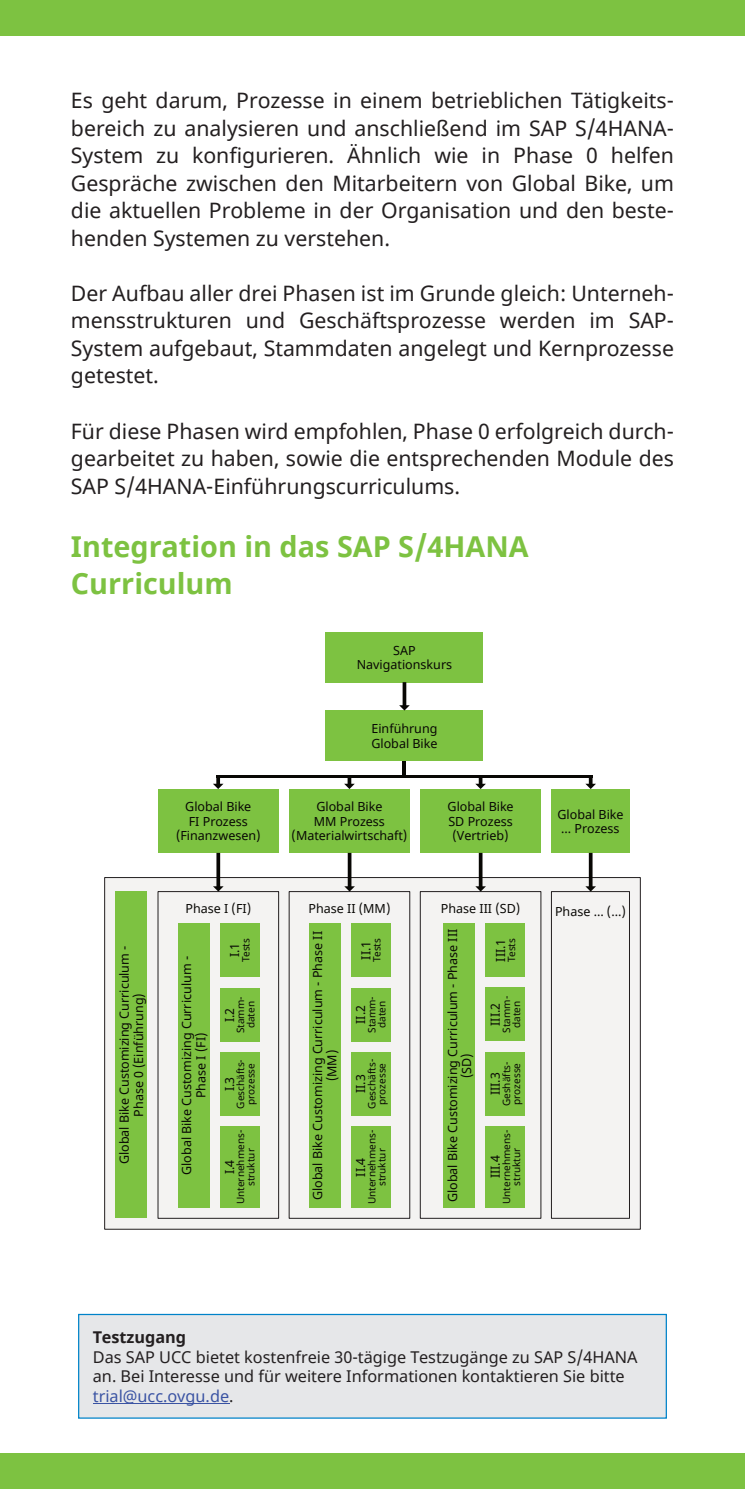
<style>
.page{position:relative;width:745px;height:1489px;background:#fff}
.page>*{position:absolute;margin:0;border:0;box-sizing:border-box;transform-origin:0 0}
.t1{font:700 28.75px/36.5px "Noto Sans";color:#7dc241}
.t2{font:21.25px/27.5px "Noto Sans";color:#231f20;text-align:justify}
.t3{font:16.25px/19.5px "Noto Sans";color:#231f20}
.t4{font:700 16.25px "Noto Sans";color:#231f20}
.t5{font:12.5px/14.2px "Noto Sans";color:#080704;text-align:center}
.t6{font:10px/10.2px "Noto Sans";color:#080704;text-align:center}
.s1{color:#3a53a3}
</style>
<div class="page">
<div style="left:0;top:0;width:744px;height:35px;background:#7dc241"></div>
<div style="left:0;top:1453px;width:744px;height:35px;background:#7dc241"></div>
<div style="left:78px;top:1313px;width:588px;height:105px;background:#e6e7e9;border:1px solid #0083c9"></div>
<hr style="left:93px;top:1402px;width:136px;height:1px;background:#3a53a3">
<div style="left:104px;top:877px;width:536px;height:352px;background:#f4f3f2;border:1px solid #231f20"></div>
<div style="left:325px;top:632px;width:158px;height:50px;background:#7dc241"></div>
<div style="left:325px;top:710px;width:158px;height:50px;background:#7dc241"></div>
<div style="left:158px;top:789px;width:120px;height:63px;background:#7dc241"></div>
<div style="left:289px;top:789px;width:120px;height:63px;background:#7dc241"></div>
<div style="left:420px;top:789px;width:120px;height:63px;background:#7dc241"></div>
<div style="left:551px;top:789px;width:78px;height:63px;background:#7dc241"></div>
<div style="left:157px;top:891px;width:122px;height:327px;background:#f4f3f2;border:1px solid #231f20"></div>
<div style="left:288px;top:891px;width:122px;height:327px;background:#f4f3f2;border:1px solid #231f20"></div>
<div style="left:419px;top:891px;width:122px;height:327px;background:#f4f3f2;border:1px solid #231f20"></div>
<div style="left:550px;top:891px;width:79px;height:327px;background:#f4f3f2;border:1px solid #231f20"></div>
<div style="left:177px;top:923px;width:32px;height:284px;background:#7dc241"></div>
<div style="left:220px;top:923px;width:39px;height:54px;background:#7dc241"></div>
<div style="left:220px;top:987px;width:39px;height:54px;background:#7dc241"></div>
<div style="left:220px;top:1051px;width:39px;height:64px;background:#7dc241"></div>
<div style="left:220px;top:1126px;width:39px;height:81px;background:#7dc241"></div>
<div style="left:308px;top:923px;width:32px;height:284px;background:#7dc241"></div>
<div style="left:351px;top:923px;width:39px;height:54px;background:#7dc241"></div>
<div style="left:351px;top:987px;width:39px;height:54px;background:#7dc241"></div>
<div style="left:351px;top:1051px;width:39px;height:64px;background:#7dc241"></div>
<div style="left:351px;top:1126px;width:39px;height:81px;background:#7dc241"></div>
<div style="left:443px;top:923px;width:32px;height:284px;background:#7dc241"></div>
<div style="left:485px;top:923px;width:39px;height:54px;background:#7dc241"></div>
<div style="left:485px;top:987px;width:39px;height:54px;background:#7dc241"></div>
<div style="left:485px;top:1051px;width:39px;height:64px;background:#7dc241"></div>
<div style="left:485px;top:1126px;width:39px;height:81px;background:#7dc241"></div>
<div style="left:115px;top:891px;width:32px;height:327px;background:#7dc241"></div>
<svg style="left:399px;top:682px;width:10px;height:28px"></svg>
<svg style="left:213px;top:852px;width:10px;height:39px"></svg>
<svg style="left:344px;top:852px;width:10px;height:39px"></svg>
<svg style="left:475px;top:852px;width:10px;height:39px"></svg>
<svg style="left:585px;top:852px;width:10px;height:39px"></svg>
<svg style="left:213px;top:777px;width:10px;height:12px"></svg>
<svg style="left:344px;top:777px;width:10px;height:12px"></svg>
<svg style="left:475px;top:777px;width:10px;height:12px"></svg>
<svg style="left:585px;top:777px;width:10px;height:12px"></svg>
<hr style="left:216px;top:774px;width:376px;height:3px;background:#080704">
<hr style="left:402px;top:761px;width:4px;height:14px;background:#080704">
<p class="t2" style="left:71px;top:86px;width:604px">Es geht darum, Prozesse in einem betrieblichen Tätigkeits&shy;bereich zu analysieren und anschließend im SAP S/4HANA-System zu konfigurieren. Ähnlich wie in Phase 0 helfen Gespräche zwischen den Mitarbeitern von Global Bike, um die aktuellen Probleme in der Organisation und den beste&shy;henden Systemen zu verstehen.</p>
<p class="t2" style="left:71px;top:279px;width:604px">Der Aufbau aller drei Phasen ist im Grunde gleich: Unterneh&shy;mensstrukturen und Geschäftsprozesse werden im SAP-System aufgebaut, Stammdaten angelegt und Kernprozesse getestet.</p>
<p class="t2" style="left:71px;top:416px;width:604px">Für diese Phasen wird empfohlen, Phase 0 erfolgreich durch&shy;gearbeitet zu haben, sowie die entsprechenden Module des SAP S/4HANA-Einführungscurriculums.</p>
<h1 class="t1" style="left:71px;top:528px;width:459px">Integration in das SAP S/4HANA<br>Curriculum</h1>
<p class="t5" style="left:356px;top:643px;width:97px">SAP<br>Navigationskurs</p>
<p class="t5" style="left:371px;top:721px;width:68px;text-align:left">Einführung<br>Global Bike</p>
<p class="t5" style="left:117px;top:1164px;width:220px;rotate:-90deg">Global Bike Customizing Curriculum -<br>Phase 0 (Einführung)</p>
<p class="t5" style="left:176px;top:799px;width:86px">Global Bike<br>FI Prozess (Finanzwesen)</p>
<p class="t5" style="left:291px;top:799px;width:117px">Global Bike<br>MM Prozess (Materialwirtschaft)</p>
<p class="t5" style="left:447px;top:799px;width:68px">Global Bike<br>SD Prozess (Vertrieb)</p>
<p class="t5" style="left:557px;top:806px;width:68px">Global Bike … Prozess</p>
<p class="t5" style="left:185px;top:901px;width:67px">Phase I (FI)</p>
<p class="t5" style="left:308px;top:900px;width:83px">Phase II (MM)</p>
<p class="t5" style="left:440px;top:901px;width:81px">Phase III (SD)</p>
<p class="t5" style="left:554px;top:904px;width:72px">Phase … (…)</p>
<p class="t5" style="left:179px;top:1174px;width:220px;rotate:-90deg">Global Bike Customizing Curriculum -<br>Phase I (FI)</p>
<p class="t5" style="left:444px;top:1202px;width:275px;rotate:-90deg">Global Bike Customizing Curriculum - Phase III (SD)</p>
<p class="t5" style="left:492px;top:961px;width:24px;rotate:-90deg">III.1</p>
<p class="t6" style="left:506px;top:962px;width:26px;rotate:-90deg">Tests</p>
<p class="t5" style="left:310px;top:1200px;width:270px;rotate:-90deg">Global Bike Customizing Curriculum - Phase II (MM)</p>
<p class="t5" style="left:358px;top:959px;width:20px;rotate:-90deg">II.1</p>
<p class="t6" style="left:371px;top:962px;width:26px;rotate:-90deg">Tests</p>
<p class="t5" style="left:227px;top:957px;width:16px;rotate:-90deg">I.1</p>
<p class="t6" style="left:240px;top:962px;width:26px;rotate:-90deg">Tests</p>
<p class="t5" style="left:487px;top:1025px;width:24px;rotate:-90deg">III.2</p>
<p class="t6" style="left:501px;top:1032px;width:38px;rotate:-90deg">Stamm&shy;daten</p>
<p class="t5" style="left:353px;top:1023px;width:20px;rotate:-90deg">II.2</p>
<p class="t6" style="left:366px;top:1032px;width:38px;rotate:-90deg">Stamm&shy;daten</p>
<p class="t5" style="left:222px;top:1022px;width:16px;rotate:-90deg">I.2</p>
<p class="t6" style="left:235px;top:1033px;width:38px;rotate:-90deg">Stamm&shy;daten</p>
<p class="t6" style="left:366px;top:1108px;width:51px;rotate:-90deg">Geschäfts&shy;prozesse</p>
<p class="t6" style="left:235px;top:1108px;width:51px;rotate:-90deg">Geschäfts&shy;prozesse</p>
<p class="t5" style="left:487px;top:1095px;width:24px;rotate:-90deg">III.3</p>
<p class="t6" style="left:501px;top:1106px;width:46px;text-align:left;rotate:-90deg">Geshäfts&shy;prozesse</p>
<p class="t5" style="left:353px;top:1093px;width:20px;rotate:-90deg">II.3</p>
<p class="t5" style="left:222px;top:1091px;width:16px;rotate:-90deg">I.3</p>
<p class="t6" style="left:501px;top:1203px;width:76px;rotate:-90deg">Unternehmens&shy;struktur</p>
<p class="t6" style="left:235px;top:1204px;width:76px;rotate:-90deg">Unternehmens&shy;struktur</p>
<p class="t6" style="left:366px;top:1204px;width:76px;rotate:-90deg">Unternehmens&shy;struktur</p>
<p class="t5" style="left:487px;top:1178px;width:24px;rotate:-90deg">III.4</p>
<p class="t5" style="left:353px;top:1176px;width:20px;rotate:-90deg">II.4</p>
<p class="t5" style="left:222px;top:1174px;width:16px;rotate:-90deg">I.4</p>
<p class="t4" style="left:93px;top:1325px;width:95px">Testzugang</p>
<p class="t3" style="left:93px;top:1346px;width:546px">Das SAP UCC bietet kostenfreie 30-tägige Testzugänge zu SAP S/4HANA an. Bei Interesse und für weitere Informationen kontaktieren Sie bitte <span class="s1">trial@ucc.ovgu.de</span>.</p>
</div>
